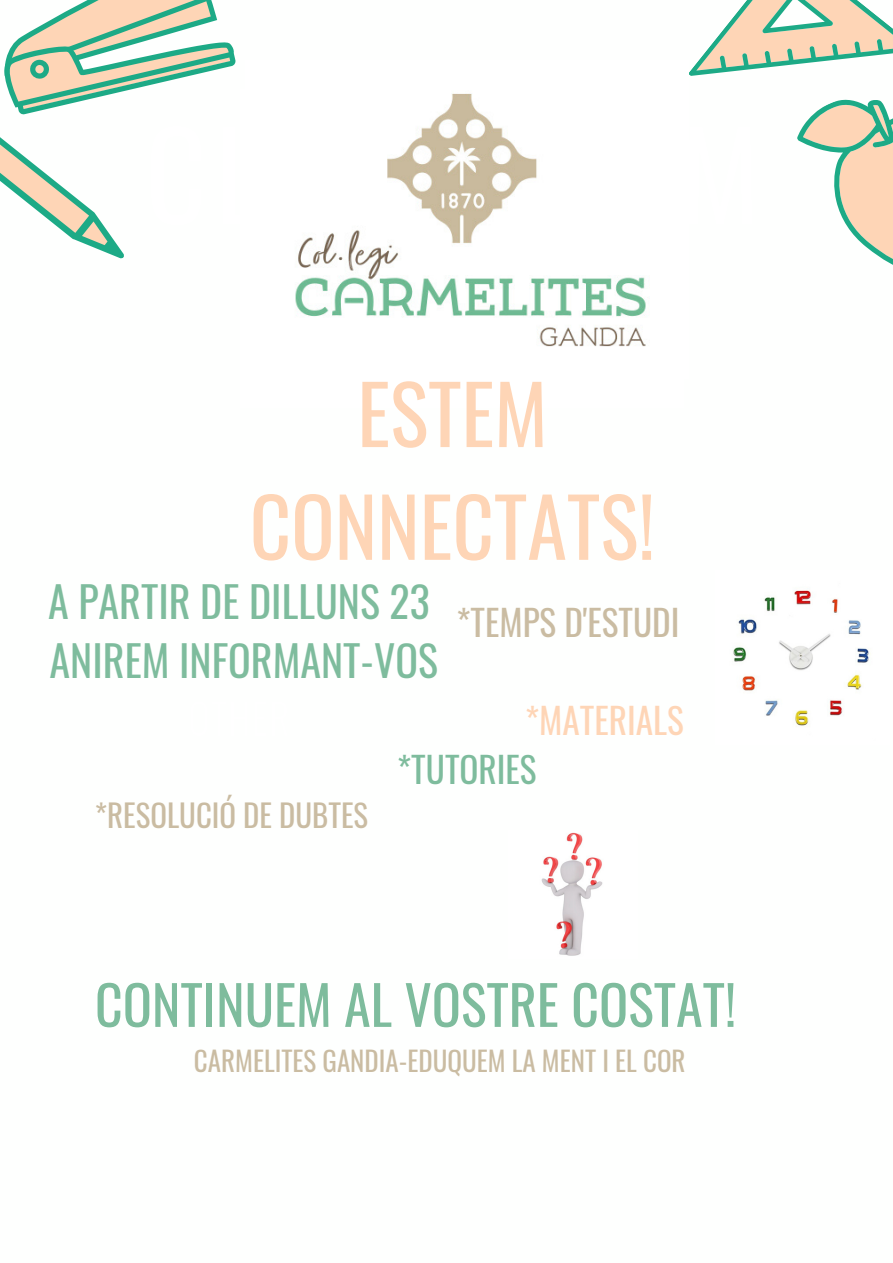
<style>
.page{position:relative;width:893px;height:1263px;background:#fff}
.page>*{position:absolute;margin:0;border:0;box-sizing:border-box;transform-origin:0 0}
.t1{font:80.55px/112.7px "Oswald";color:#fed5b6;text-align:center}
.t2{font:54px "Oswald";color:#7ebc9d}
.t3{font:42px/58.5px "Oswald";color:#7ebc9d}
.t4{font:35.25px "Oswald";color:#cabca2}
.t5{font:35.25px "Oswald";color:#fed5b6}
.t6{font:35.25px "Oswald";color:#7ebc9d}
.t7{font:30.83px "Oswald";color:#cabca2}
.t8{font:27px "Oswald";color:#cabca2}
</style>
<div class="page">
<svg style="left:689px;top:0;width:204px;height:265px"></svg>
<svg style="left:0;top:0;width:236px;height:259px"></svg>
<img style="left:295px;top:93px;width:351px;height:254px">
<img style="left:541px;top:832px;width:62px;height:124px">
<img style="left:733px;top:590px;width:137px;height:136px">
<h1 class="t1" style="left:250px;top:354px;width:407px">ESTEM<br>CONNECTATS!</h1>
<p class="t3" style="left:48px;top:571px;width:391px">A PARTIR DE DILLUNS 23<br>ANIREM INFORMANT-VOS</p>
<p class="t4" style="left:456px;top:595px;width:224px">*TEMPS D'ESTUDI</p>
<p class="t7" style="left:95px;top:791px;width:275px">*RESOLUCIÓ DE DUBTES</p>
<p class="t5" style="left:525px;top:693px;width:160px">*MATERIALS</p>
<p class="t6" style="left:397px;top:742px;width:141px">*TUTORIES</p>
<p class="t2" style="left:95px;top:962px;width:642px">CONTINUEM AL VOSTRE COSTAT!</p>
<p class="t8" style="left:194px;top:1039px;width:493px">CARMELITES GANDIA-EDUQUEM LA MENT I EL COR</p>
</div>
